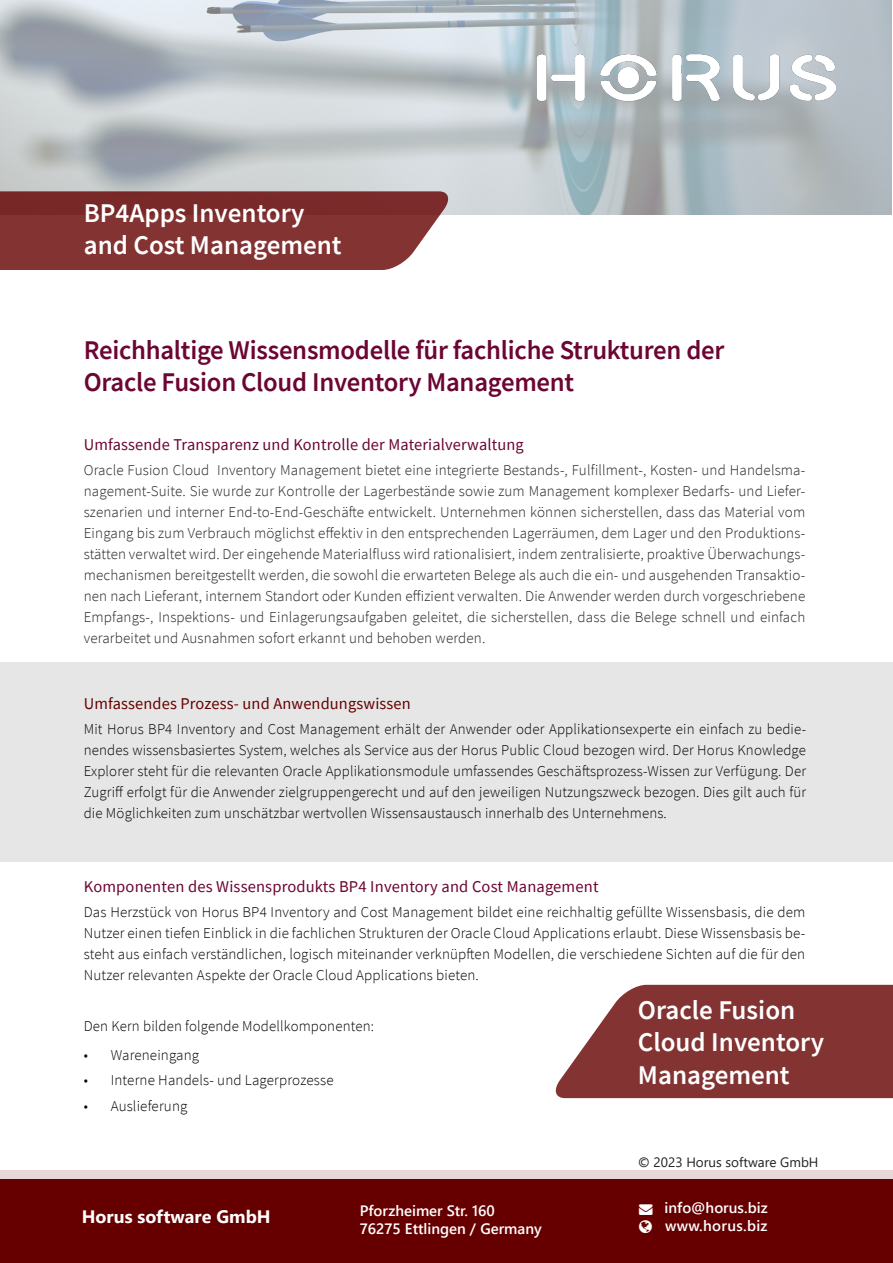
<style>
.page{position:relative;width:893px;height:1263px;background:#fff}
.page>*{position:absolute;margin:0;border:0;box-sizing:border-box;transform-origin:0 0}
.Überschrift{font:600 27px/32.4px "Source Sans Pro";letter-spacing:-.01em;color:#6c0533}
.t1{font:600 27px "Source Sans Pro";color:#fff}
.t2{font:700 18px "Segoe UI";color:#fff}
.Überschrift-2{font:16.5px "Source Sans Pro";letter-spacing:.01em;color:#6c0432}
.Überschrift-3{font:16.5px "Source Sans Pro";letter-spacing:.01em;color:#6c0533}
.Überschrift-4{font:16.5px "Source Sans Pro";letter-spacing:.01em;color:#600}
.Fließtext{font:300 15px/21px "Source Sans Pro";letter-spacing:.01em;color:#000;text-align:justify}
.Fließtext-2{font:300 15px/21px "Source Sans Pro";letter-spacing:.01em;color:#231f20;text-align:justify}
.t3{font:600 15px "Segoe UI";color:#fff}
.t4{font:600 15px "Segoe UI";letter-spacing:.02em;color:#fff}
.Fließtext-3{font:13.5px "Segoe UI";color:#231f20}
</style>
<div class="page">
<div style="left:0;top:662px;width:893px;height:199px;background:#e6e6e6"></div>
<img style="left:0;top:0;width:891px;height:215px">
<div style="left:0;top:1180px;width:893px;height:83px;background:#600"></div>
<div style="left:0;top:1170px;width:893px;height:10px;background:#e7d7d7"></div>
<svg style="left:0;top:191px;width:457px;height:79px;background:#893e3e"></svg>
<svg style="left:555px;top:985px;width:338px;height:113px;background:#904747"></svg>
<img style="left:538px;top:54px;width:298px;height:49px">
<p class="t1" style="left:84px;top:195px;width:222px">BP4Apps Inventory</p>
<p class="t1" style="left:84px;top:228px;width:259px">and Cost Management</p>
<p class="Überschrift" style="left:84px;top:333px;width:642px">Reichhaltige Wissensmodelle für fachliche Strukturen der<br>Oracle Fusion Cloud Inventory Management</p>
<p class="Überschrift-3" style="left:84px;top:434px;width:442px">Umfassende Transparenz und Kontrolle der Materialverwaltung</p>
<p class="Fließtext-2" style="left:84px;top:460px;width:723px">Oracle Fusion Cloud Inventory Management bietet eine integrierte Bestands-, Fulfillment-, Kosten- und Handelsma&shy;nagement-Suite. Sie wurde zur Kontrolle der Lagerbestände sowie zum Management komplexer Bedarfs- und Liefer&shy;szenarien und interner End-to-End-Geschäfte entwickelt. Unternehmen können sicherstellen, dass das Material vom Eingang bis zum Verbrauch möglichst effektiv in den entsprechenden Lagerräumen, dem Lager und den Produktions&shy;stätten verwaltet wird. Der eingehende Materialfluss wird rationalisiert, indem zentralisierte, proaktive Überwachungs&shy;mechanismen bereitgestellt werden, die sowohl die erwarteten Belege als auch die ein- und ausgehenden Transaktio&shy;nen nach Lieferant, internem Standort oder Kunden effizient verwalten. Die Anwender werden durch vorgeschriebene Empfangs-, Inspektions- und Einlagerungsaufgaben geleitet, die sicherstellen, dass die Belege schnell und einfach verarbeitet und Ausnahmen sofort erkannt und behoben werden.</p>
<p class="Überschrift-4" style="left:84px;top:693px;width:328px">Umfassendes Prozess- und Anwendungswissen</p>
<p class="Fließtext" style="left:84px;top:718px;width:724px">Mit Horus BP4 Inventory and Cost Management erhält der Anwender oder Applikationsexperte ein einfach zu bedie&shy;nendes wissensbasiertes System, welches als Service aus der Horus Public Cloud bezogen wird. Der Horus Knowledge Explorer steht für die relevanten Oracle Applikationsmodule umfassendes Geschäftsprozess-Wissen zur Verfügung. Der Zugriff erfolgt für die Anwender zielgruppengerecht und auf den jeweiligen Nutzungszweck bezogen. Dies gilt auch für die Möglichkeiten zum unschätzbar wertvollen Wissensaustausch innerhalb des Unternehmens.</p>
<p class="Überschrift-2" style="left:84px;top:876px;width:516px">Komponenten des Wissensprodukts BP4 Inventory and Cost Management</p>
<p class="Fließtext" style="left:84px;top:902px;width:723px">Das Herzstück von Horus BP4 Inventory and Cost Management bildet eine reichhaltig gefüllte Wissensbasis, die dem Nutzer einen tiefen Einblick in die fachlichen Strukturen der Oracle Cloud Applications erlaubt. Diese Wissensbasis be&shy;steht aus einfach verständlichen, logisch miteinander verknüpften Modellen, die verschiedene Sichten auf die für den Nutzer relevanten Aspekte der Oracle Cloud Applications bieten.</p>
<p class="Fließtext" style="left:84px;top:1015px;width:292px">Den Kern bilden folgende Modellkomponenten:</p>
<p class="Fließtext" style="left:84px;top:1045px;width:117px">• Wareneingang</p>
<p class="Fließtext" style="left:84px;top:1070px;width:251px">• Interne Handels- und Lagerprozesse</p>
<p class="Fließtext" style="left:84px;top:1095px;width:105px">• Auslieferung</p>
<p class="t1" style="left:638px;top:992px;width:159px">Oracle Fusion</p>
<p class="t1" style="left:638px;top:1025px;width:188px">Cloud Inventory</p>
<p class="t1" style="left:638px;top:1057px;width:153px">Management</p>
<p class="t2" style="left:82px;top:1199px;width:190px">Horus software GmbH</p>
<p class="t3" style="left:360px;top:1196px;width:137px">Pforzheimer Str. 160</p>
<p class="t3" style="left:360px;top:1214px;width:184px">76275 Ettlingen / Germany</p>
<p class="Fließtext-3" style="left:638px;top:1150px;width:182px">© 2023 Horus software GmbH</p>
<p class="t3" style="left:664px;top:1194px;width:105px">info@horus.biz</p>
<p class="t4" style="left:665px;top:1212px;width:104px">www.horus.biz</p>
</div>
